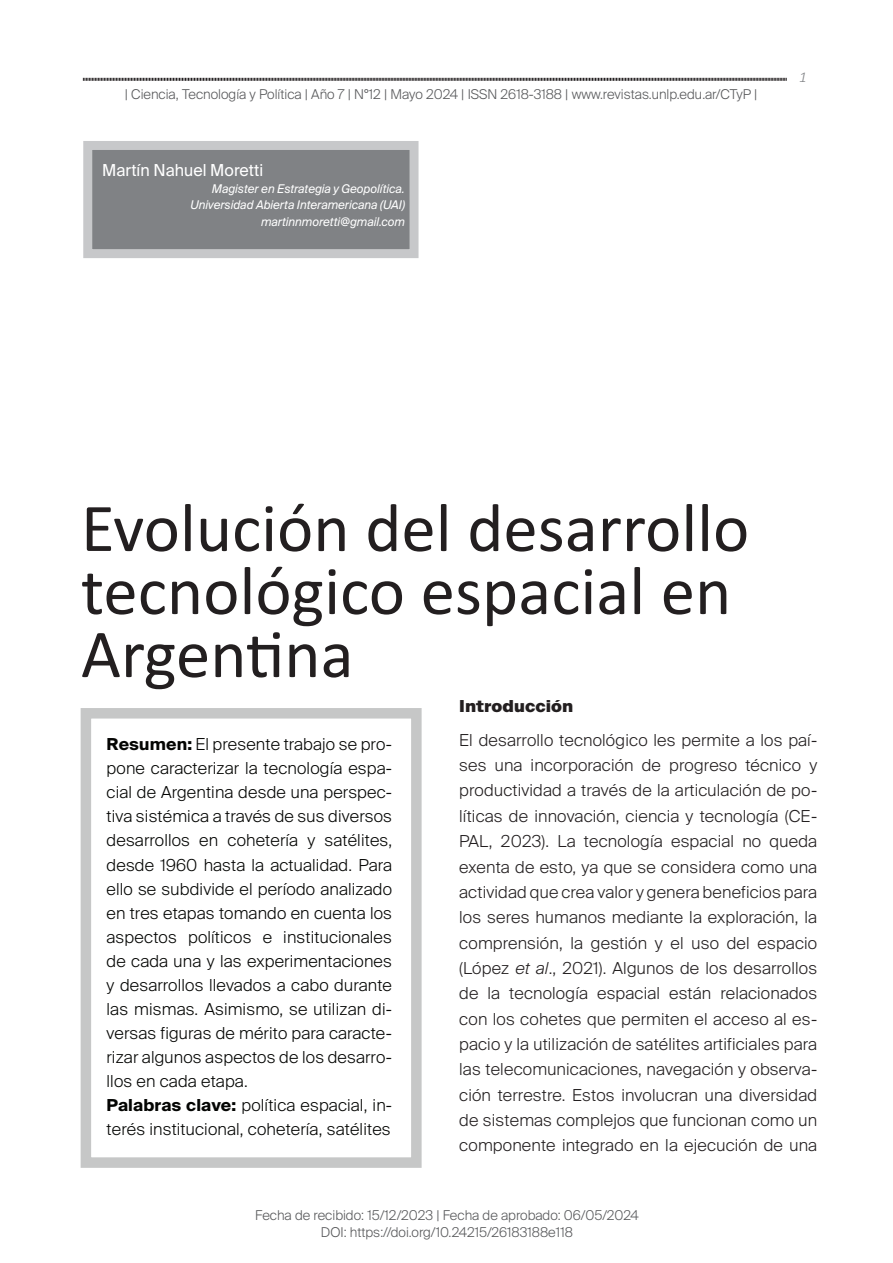
<style>
.page{position:relative;width:893px;height:1263px;background:#fff}
.page>*{position:absolute;margin:0;border:0;box-sizing:border-box;transform-origin:0 0}
.t1{font:69px/63px "Calibri";color:#231f20}
.t2{font:300 16.5px/25.3px "Suisse Intl";letter-spacing:.01em;color:#231f20;text-align:justify}
.t3{font:300 16.5px/24px "Suisse Intl";letter-spacing:.01em;color:#040503}
.t4{font:16.5px "Suisse Intl";color:#fff}
.t5{font:900 16.5px "Suisse Intl";color:#231f20}
.t6{font:italic 300 15px "Calibri";color:#808285}
.t7{font:300 13.5px/17.5px "Suisse Intl";color:#57585a;text-align:center}
.t8{font:italic 12px/16.5px "Suisse Intl";color:#fff;text-align:right}
.s1{font-weight:700}
.s2{font-style:italic}
</style>
<div class="page">
<div style="left:81px;top:708px;width:341px;height:460px;background:#fff;border:10px solid #c6c7c7"></div>
<div style="left:83px;top:141px;width:335px;height:117px;background:#808285;border:9px solid #c7c8ca"></div>
<svg style="left:83px;top:77px;width:704px;height:4px;background:#908e8e"></svg>
<p class="t7" style="left:125px;top:85px;width:634px">| Ciencia, Tecnología y Política | Año 7 | N°12 | Mayo 2024 | ISSN 2618-3188 | www.revistas.unlp.edu.ar/CTyP |</p>
<p class="t4" style="left:102px;top:161px;width:162px">Martín Nahuel Moretti</p>
<p class="t8" style="left:190px;top:181px;width:216px">Magister en Estrategia y Geopolítica.<br>Universidad Abierta Interamericana (UAI) martinnmoretti@gmail.com</p>
<p class="t6" style="left:799px;top:68px;width:9px">1</p>
<h1 class="t1" style="left:81px;top:495px;width:670px">Evolución del desarrollo tecnológico espacial en<br>Argentina</h1>
<p class="t3" style="left:107px;top:733px;width:287px"><span class="s1">Resumen:</span> El presente trabajo se pro&shy;pone caracterizar la tecnología espa&shy;cial de Argentina desde una perspec&shy;tiva sistémica a través de sus diversos desarrollos en cohetería y satélites, desde 1960 hasta la actualidad. Para ello se subdivide el período analizado en tres etapas tomando en cuenta los aspectos políticos e institucionales de cada una y las experimentaciones y desarrollos llevados a cabo durante las mismas. Asimismo, se utilizan di&shy;versas figuras de mérito para caracte&shy;rizar algunos aspectos de los desarro&shy;llos en cada etapa.<br><span class="s1">Palabras clave:</span> política espacial, in&shy;terés institucional, cohetería, satélites</p>
<p class="t5" style="left:459px;top:696px;width:115px">Introducción</p>
<p class="t2" style="left:459px;top:727px;width:359px">El desarrollo tecnológico les permite a los paí&shy;ses una incorporación de progreso técnico y productividad a través de la articulación de po&shy;líticas de innovación, ciencia y tecnología (CE-PAL, 2023). La tecnología espacial no queda exenta de esto, ya que se considera como una actividad que crea valor y genera beneficios para los seres humanos mediante la exploración, la comprensión, la gestión y el uso del espacio (López <span class="s2">et al</span>., 2021). Algunos de los desarrollos de la tecnología espacial están relacionados con los cohetes que permiten el acceso al es&shy;pacio y la utilización de satélites artificiales para las telecomunicaciones, navegación y observa&shy;ción terrestre. Estos involucran una diversidad de sistemas complejos que funcionan como un componente integrado en la ejecución de una</p>
<p class="t7" style="left:255px;top:1206px;width:385px">Fecha de recibido: 15/12/2023 | Fecha de aprobado: 06/05/2024<br>DOI: https://doi.org/10.24215/26183188e118</p>
</div>
